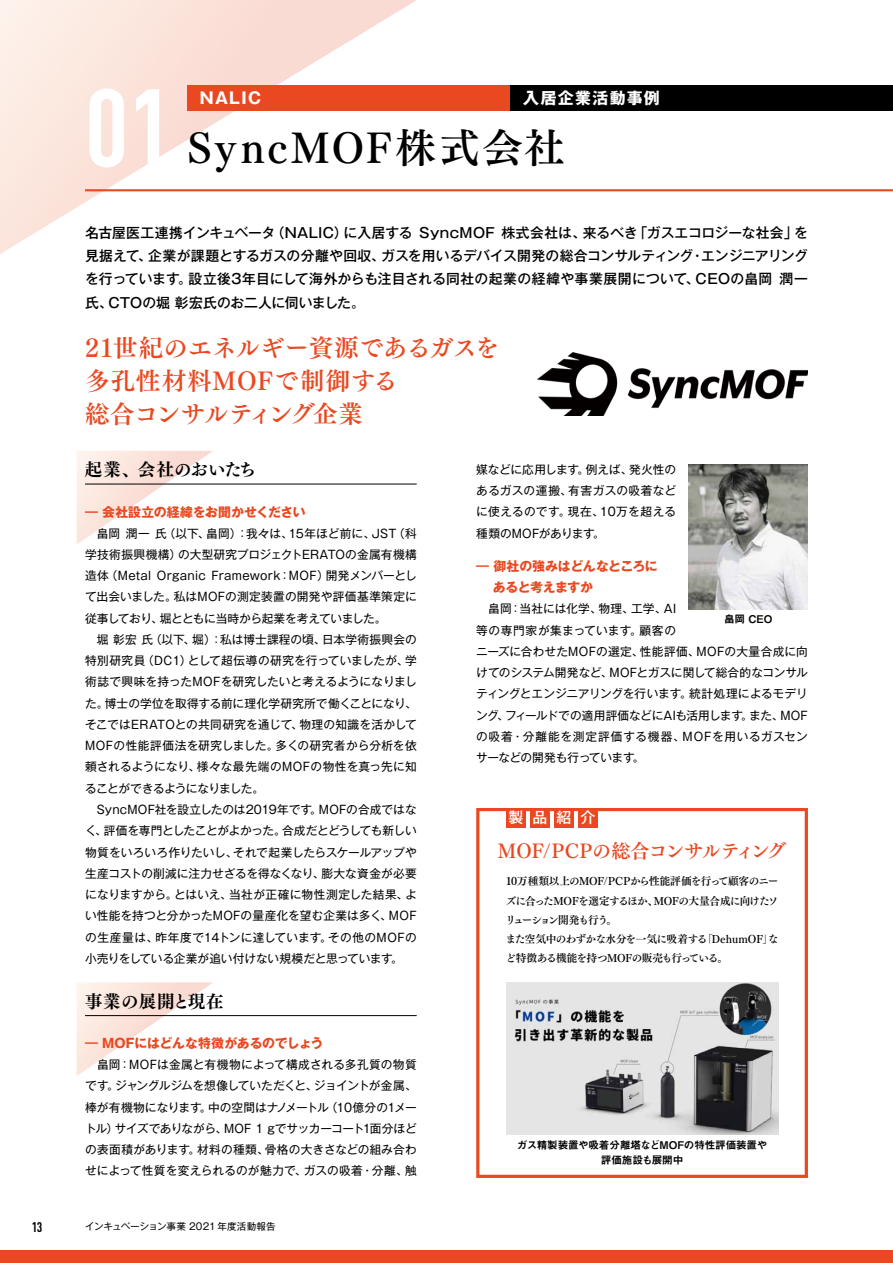
<style>
.page{position:relative;width:893px;height:1263px;background:#fff}
.page>*{position:absolute;margin:0;border:0;box-sizing:border-box;transform-origin:0 0}
.t1{font:700 condensed 108.45px "DIN Pro";color:#fff}
.t2{font:40.35px "Tsuku Min Pro B";letter-spacing:.06em;color:#000}
.t3{font:24.45px/33px "Tsuku Min Pro B";letter-spacing:.01em;color:#e94820}
.t4{font:19.2px "Tsuku Min Pro B";letter-spacing:-.015em;color:#e94820}
.t5{font:17.55px "Tsuku Min Pro E";letter-spacing:-.01em;color:#000}
.t6{font:17.55px "Tsuku Min Pro E";letter-spacing:.015em;color:#000}
.t7{font:700 15.9px "Gothic MB101 Pr 6 N";letter-spacing:.08em;color:#fff}
.t8{font:500 14.85px "Gothic MB101 Pr 6 N";color:#fff}
.t9{font:500 13.8px/23.4px "Gothic MB101 Pr 6 N";letter-spacing:.015em;color:#000;text-align:justify}
.t10{font:700 condensed 13.8px "DIN Pro";color:#000}
.t11{font:700 12.9px/21.3px "Gothic MB101 Pr 6 N";letter-spacing:-.02em;color:#e94820}
.t12{font:700 12.9px "Gothic MB101 Pr 6 N";color:#e94820}
.t13{font:11.7px/21.3px "Gothic MB101 Pr 6 N";letter-spacing:.01em;color:#000}
.t14{font:10.65px/19.2px "Tsuku Min Pro B";letter-spacing:-.05em;color:#000}
.t15{font:10.65px/14.9px "Midashi Go Pro MB31";letter-spacing:-.02em;color:#000;text-align:center}
.t16{font:9.6px "Gothic MB101 Pr 6 N";letter-spacing:-.02em;color:#000}
</style>
<div class="page">
<div style="left:0;top:1250px;width:893px;height:13px;background:#e94820"></div>
<svg style="left:0;top:0;width:438px;height:254px"></svg>
<hr style="left:85px;top:189px;width:808px;height:2px;background:#e94820">
<svg style="left:77px;top:982px;width:136px;height:94px"></svg>
<svg style="left:77px;top:451px;width:136px;height:93px"></svg>
<hr style="left:85px;top:484px;width:332px;height:1px;background:#000">
<hr style="left:85px;top:1015px;width:332px;height:1px;background:#000">
<div style="left:187px;top:85px;width:327px;height:26px;background:#e94820"></div>
<div style="left:510px;top:85px;width:383px;height:26px;background:#000"></div>
<img style="left:689px;top:465px;width:119px;height:144px">
<img style="left:538px;top:353px;width:270px;height:62px">
<div style="left:476px;top:808px;width:332px;height:370px;border:3px solid #e94820"></div>
<div style="left:506px;top:808px;width:20px;height:19px;background:#e94820"></div>
<div style="left:530px;top:808px;width:20px;height:19px;background:#e94820"></div>
<div style="left:554px;top:808px;width:20px;height:19px;background:#e94820"></div>
<div style="left:578px;top:808px;width:20px;height:19px;background:#e94820"></div>
<img style="left:506px;top:982px;width:272px;height:153px">
<h1 class="t1" style="left:85px;top:46px;width:88px">01</h1>
<h3 class="t7" style="left:200px;top:85px;width:63px">NALIC</h3>
<h3 class="t7" style="left:523px;top:85px;width:138px">入居企業活動事例</h3>
<h2 class="t2" style="left:187px;top:116px;width:379px">SyncMOF株式会社</h2>
<p class="t9" style="left:85px;top:220px;width:724px">名古屋医工連携インキュベータ（NALIC）に入居する SyncMOF 株式会社は、来るべき「ガスエコロジーな社会」を見据えて、企業が課題とするガスの分離や回収、ガスを用いるデバイス開発の総合コンサルティング・エンジニアリングを行っています。設立後3年目にして海外からも注目される同社の起業の経緯や事業展開について、CEOの畠岡 潤一氏、CTOの堀 彰宏氏のお二人に伺いました。</p>
<h3 class="t3" style="left:85px;top:331px;width:416px">21世紀のエネルギー資源であるガスを多孔性材料MOFで制御する<br>総合コンサルティング企業</h3>
<h3 class="t5" style="left:85px;top:455px;width:173px">起業、会社のおいたち</h3>
<p class="t12" style="left:85px;top:501px;width:222px">― 会社設立の経緯をお聞かせください</p>
<p class="t13" style="left:85px;top:522px;width:333px">　畠岡 潤一 氏（以下、畠岡）：我々は、15年ほど前に、JST（科学技術振興機構）の大型研究プロジェクトERATOの金属有機構造体（Metal Organic Framework：MOF）開発メンバーとして出会いました。私はMOFの測定装置の開発や評価基準策定に従事しており、堀とともに当時から起業を考えていました。<br>　堀 彰宏 氏（以下、堀）：私は博士課程の頃、日本学術振興会の特別研究員（DC1）として超伝導の研究を行っていましたが、学術誌で興味を持ったMOFを研究したいと考えるようになりました。博士の学位を取得する前に理化学研究所で働くことになり、そこではERATOとの共同研究を通じて、物理の知識を活かしてMOFの性能評価法を研究しました。多くの研究者から分析を依頼されるようになり、様々な最先端のMOFの物性を真っ先に知ることができるようになりました。<br>　SyncMOF社を設立したのは2019年です。MOFの合成ではなく、評価を専門としたことがよかった。合成だとどうしても新しい物質をいろいろ作りたいし、それで起業したらスケールアップや生産コストの削減に注力せざるを得なくなり、膨大な資金が必要になりますから。とはいえ、当社が正確に物性測定した結果、よい性能を持つと分かったMOFの量産化を望む企業は多く、MOFの生産量は、昨年度で14トンに達しています。その他のMOFの小売りをしている企業が追い付けない規模だと思っています。</p>
<h3 class="t6" style="left:85px;top:987px;width:140px">事業の展開と現在</h3>
<p class="t11" style="left:85px;top:1032px;width:240px">― MOFにはどんな特徴があるのでしょう</p>
<p class="t13" style="left:85px;top:1053px;width:333px;text-align:justify">　畠岡：MOFは金属と有機物によって構成される多孔質の物質です。ジャングルジムを想像していただくと、ジョイントが金属、棒が有機物になります。中の空間はナノメートル（10億分の1メートル）サイズでありながら、MOF 1 gでサッカーコート1面分ほどの表面積があります。材料の種類、骨格の大きさなどの組み合わせによって性質を変えられるのが魅力で、ガスの吸着・分離、触</p>
<p class="t10" style="left:32px;top:1217px;width:12px">13</p>
<p class="t16" style="left:85px;top:1218px;width:192px">インキュベーション事業 2021 年度活動報告</p>
<p class="t13" style="left:476px;top:458px;width:201px;text-align:justify">媒などに応用します。例えば、発火性のあるガスの運搬、有害ガスの吸着などに使えるのです。現在、10万を超える種類のMOFがあります。</p>
<p class="t11" style="left:493px;top:555px;width:166px;text-indent:-17px">― 御社の強みはどんなところにあると考えますか</p>
<p class="t13" style="left:476px;top:597px;width:333px">　畠岡：当社には化学、物理、工学、AI<br>等の専門家が集まっています。顧客の<br>ニーズに合わせたMOFの選定、性能評価、MOFの大量合成に向けてのシステム開発など、MOFとガスに関して総合的なコンサルティングとエンジニアリングを行います。統計処理によるモデリング、フィールドでの適用評価などにAIも活用します。また、MOFの吸着・分離能を測定評価する機器、MOFを用いるガスセンサーなどの開発も行っています。</p>
<p class="t15" style="left:724px;top:610px;width:50px">畠岡 CEO</p>
<p class="t8" style="left:508px;top:805px;width:89px">製品紹介</p>
<h3 class="t4" style="left:498px;top:835px;width:290px">MOF/PCPの総合コンサルティング</h3>
<p class="t14" style="left:505px;top:871px;width:275px">10万種類以上のMOF/PCPから性能評価を行って顧客のニーズに合ったMOFを選定するほか、MOFの大量合成に向けたソリューション開発も行う。<br>また空気中のわずかな水分を一気に吸着する「DehumOF」など特徴ある機能を持つMOFの販売も行っている。</p>
<p class="t15" style="left:517px;top:1136px;width:252px">ガス精製装置や吸着分離塔などMOFの特性評価装置や評価施設も展開中</p>
</div>
